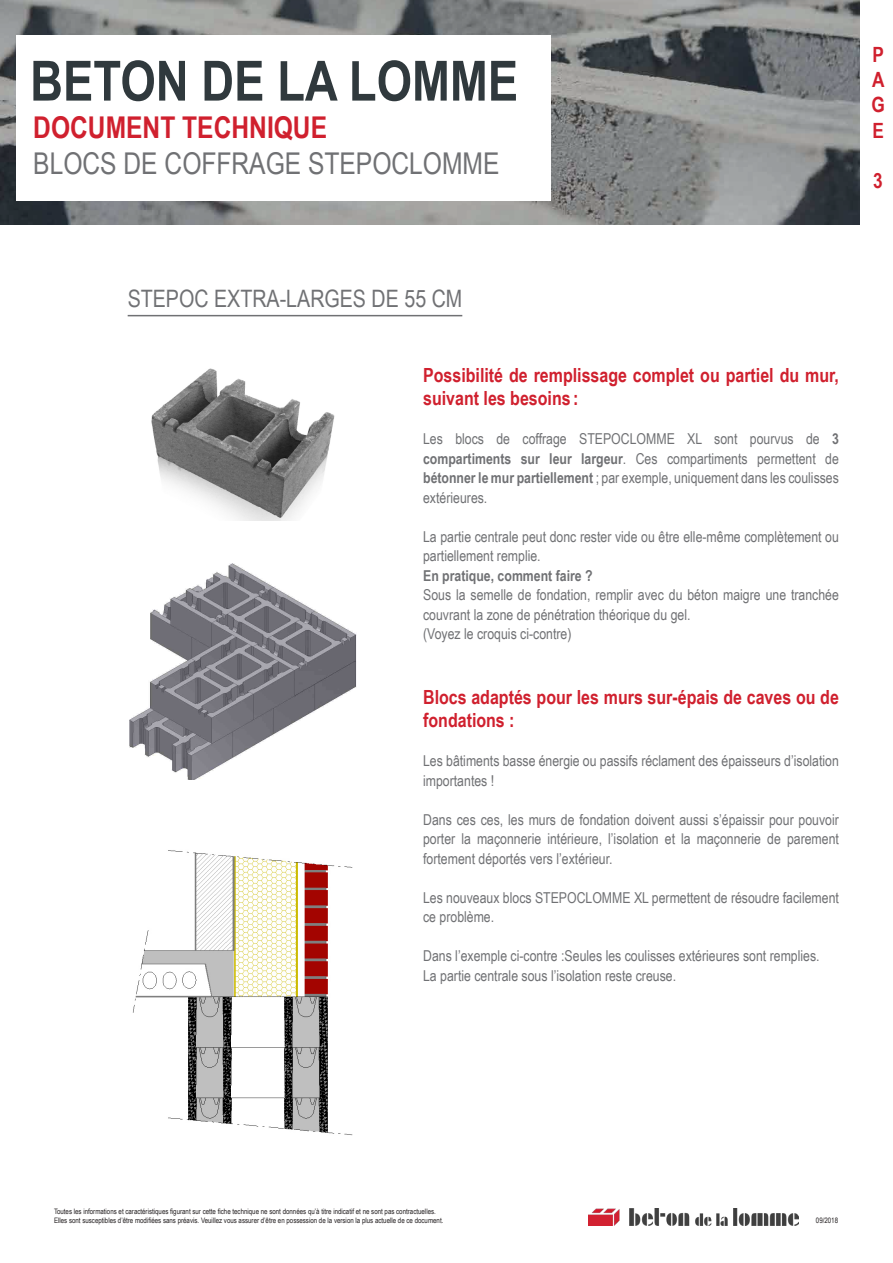
<style>
.page{position:relative;width:893px;height:1263px;background:#fff}
.page>*{position:absolute;margin:0;border:0;box-sizing:border-box;transform-origin:0 0}
.t1{font:700 55.5px "Arial Narrow";color:#30393d}
.t2{font:30px "Arial Narrow";color:#707174}
.t3{font:700 30px "Arial Narrow";color:#d0202e}
.t4{font:24px "Arial Narrow";color:#707174}
.t5{font:700 21px "Arial Narrow";color:#d0202e}
.t6{font:700 19.5px/23.4px "Arial Narrow";color:#d0202e}
.t7{font:15px/19.5px "Arial Narrow";color:#707174}
.t8{font:700 15px "Arial Narrow";color:#707174}
.t9{font:7.5px/9px "Arial Narrow";color:#231f20}
.s1{font-weight:700}
</style>
<div class="page">
<svg style="left:0;top:0;width:860px;height:225px"></svg>
<div style="left:16px;top:35px;width:535px;height:166px;background:#fff"></div>
<img style="left:588px;top:1209px;width:210px;height:16px">
<hr style="left:128px;top:315px;width:334px;height:1px;background:#707174">
<img style="left:151px;top:368px;width:184px;height:152px">
<img style="left:130px;top:563px;width:227px;height:216px">
<img style="left:132px;top:850px;width:221px;height:286px">
<h1 class="t1" style="left:30px;top:39px;width:490px">BETON DE LA LOMME</h1>
<h2 class="t3" style="left:33px;top:105px;width:295px">DOCUMENT TECHNIQUE</h2>
<h2 class="t2" style="left:33px;top:141px;width:468px">BLOCS DE COFFRAGE STEPOCLOMME</h2>
<p class="t5" style="left:872px;top:39px;width:13px">P</p>
<p class="t5" style="left:872px;top:64px;width:14px">A</p>
<p class="t5" style="left:871px;top:89px;width:15px">G</p>
<p class="t5" style="left:872px;top:114px;width:13px">E</p>
<p class="t5" style="left:873px;top:165px;width:11px">3</p>
<p class="t4" style="left:128px;top:281px;width:336px">STEPOC EXTRA-LARGES DE 55 CM</p>
<p class="t6" style="left:423px;top:362px;width:417px">Possibilité de remplissage complet ou partiel du mur, suivant les besoins :</p>
<p class="t7" style="left:423px;top:429px;width:417px;text-align:justify">Les blocs de coffrage STEPOCLOMME XL sont pourvus de <span class="s1">3 compartiments sur leur largeur</span>. Ces compartiments permettent de <span class="s1">bétonner le mur partiellement</span> ; par exemple, uniquement dans les coulisses extérieures.</p>
<p class="t7" style="left:423px;top:526px;width:417px">La partie centrale peut donc rester vide ou être elle-même complètement ou partiellement remplie.</p>
<p class="t8" style="left:423px;top:564px;width:171px">En pratique, comment faire ?</p>
<p class="t7" style="left:423px;top:585px;width:417px">Sous la semelle de fondation, remplir avec du béton maigre une tranchée couvrant la zone de pénétration théorique du gel.</p>
<p class="t7" style="left:423px;top:624px;width:150px">(Voyez le croquis ci-contre)</p>
<p class="t6" style="left:423px;top:684px;width:417px">Blocs adaptés pour les murs sur-épais de caves ou de fondations :</p>
<p class="t7" style="left:423px;top:751px;width:417px">Les bâtiments basse énergie ou passifs réclament des épaisseurs d’isolation importantes !</p>
<p class="t7" style="left:423px;top:809px;width:417px;text-align:justify">Dans ces ces, les murs de fondation doivent aussi s’épaissir pour pouvoir porter la maçonnerie intérieure, l’isolation et la maçonnerie de parement fortement déportés vers l’extérieur.</p>
<p class="t7" style="left:423px;top:887px;width:417px">Les nouveaux blocs STEPOCLOMME XL permettent de résoudre facilement ce problème.</p>
<p class="t7" style="left:423px;top:946px;width:398px">Dans l’exemple ci-contre :Seules les coulisses extérieures sont remplies.</p>
<p class="t7" style="left:423px;top:965px;width:254px">La partie centrale sous l’isolation reste creuse.</p>
<p class="t9" style="left:54px;top:1207px;width:391px">Toutes les informations et caractéristiques figurant sur cette fiche technique ne sont données qu’à titre indicatif et ne sont pas contractuelles.<br>Elles sont susceptibles d’être modifiées sans préavis. Veuillez vous assurer d’être en possession de la version la plus actuelle de ce document.</p>
<p class="t9" style="left:816px;top:1216px;width:24px">09/2018</p>
</div>
